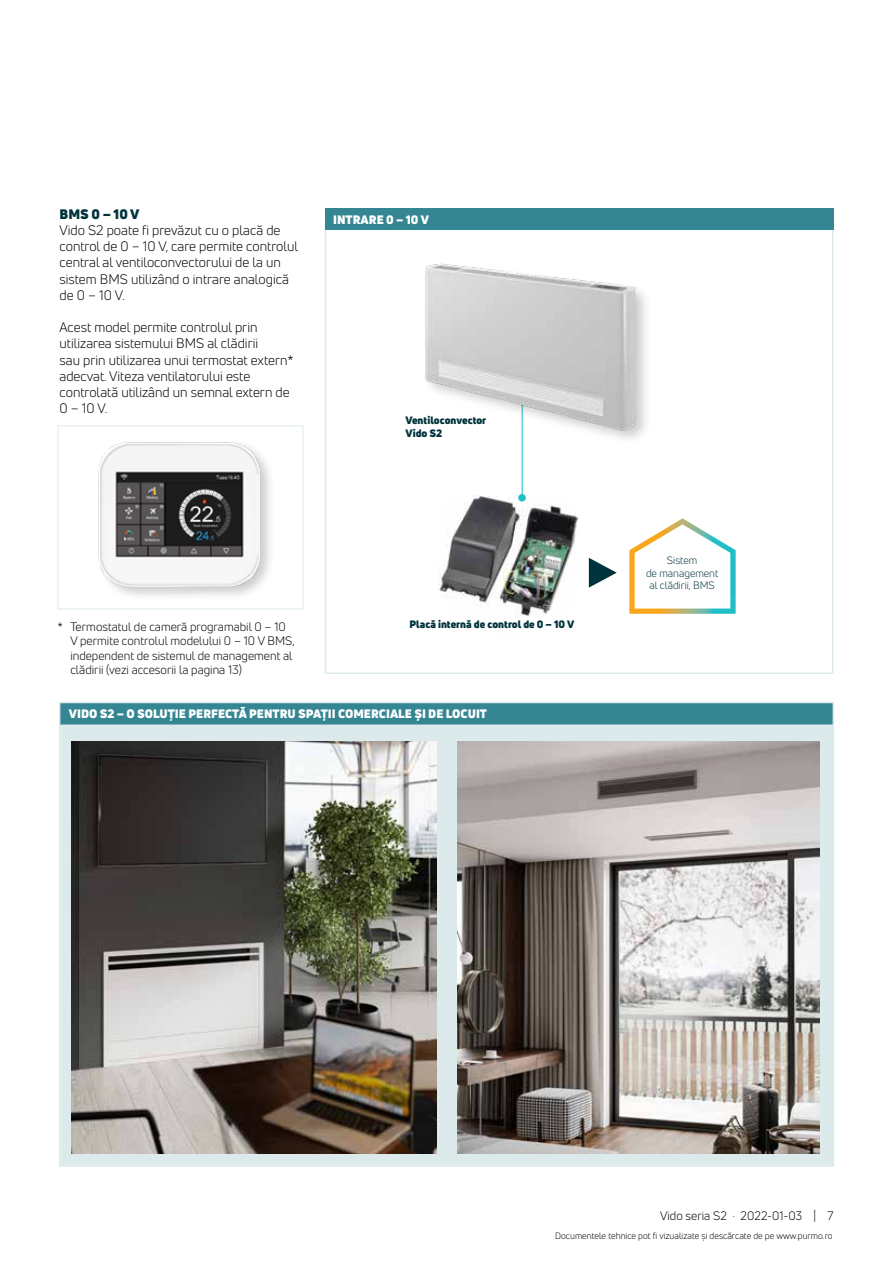
<style>
.page{position:relative;width:893px;height:1263px;background:#fff}
.page>*{position:absolute;margin:0;border:0;box-sizing:border-box;transform-origin:0 0}
.t1{font:13.5px/16.2px "Uni Neue";color:#000}
.t2{font:900 13.5px "Uni Neue";color:#00343d}
.t3{font:12px/14.4px "Uni Neue";color:#000}
.t4{font:900 12px "Uni Neue";color:#fff}
.t5{font:900 10.5px/12.6px "Uni Neue";color:#00343d}
.t6{font:10.5px/12.6px "Uni Neue";color:#00343d;text-align:center}
.t7{font:9px "Uni Neue";color:#000}
</style>
<div class="page">
<img style="left:438px;top:495px;width:140px;height:121px">
<hr style="left:522px;top:299px;width:1px;height:199px;background:#20bec6">
<div style="left:518px;top:494px;width:8px;height:7px;background:#20bec6;border-radius:50%"></div>
<svg style="left:589px;top:558px;width:28px;height:30px"></svg>
<div style="left:325px;top:209px;width:508px;height:21px;background:#348693"></div>
<div style="left:422px;top:261px;width:230px;height:185px;background:#fff"></div>
<img style="left:425px;top:263px;width:221px;height:177px">
<svg style="left:629px;top:518px;width:107px;height:96px"></svg>
<div style="left:60px;top:703px;width:774px;height:21px;background:#348693"></div>
<div style="left:62px;top:724px;width:769px;height:440px;background:#ddeaec"></div>
<div style="left:59px;top:702px;width:775px;height:465px;border:2px solid #ddeaec"></div>
<img style="left:71px;top:742px;width:366px;height:411px">
<div style="left:96px;top:439px;width:180px;height:163px;background:#000;opacity:.2"></div>
<img style="left:98px;top:440px;width:165px;height:149px">
<div style="left:58px;top:426px;width:245px;height:183px;border:1px solid #ddeaec"></div>
<img style="left:457px;top:742px;width:363px;height:411px">
<p class="t2" style="left:60px;top:205px;width:82px">BMS 0 – 10 V</p>
<p class="t1" style="left:60px;top:222px;width:240px">Vido S2 poate fi prevăzut cu o placă de control de 0 – 10 V, care permite controlul central al ventiloconvectorului de la un sistem BMS utilizând o intrare analogică de 0 – 10 V.</p>
<p class="t1" style="left:60px;top:319px;width:235px">Acest model permite controlul prin utilizarea sistemului BMS al clădirii<br>sau prin utilizarea unui termostat extern* adecvat. Viteza ventilatorului este controlată utilizând un semnal extern de 0 – 10 V.</p>
<p class="t4" style="left:333px;top:211px;width:97px">INTRARE 0 – 10 V</p>
<p class="t5" style="left:405px;top:414px;width:82px">Ventiloconvector<br>Vido S2</p>
<p class="t3" style="left:70px;top:619px;width:226px;text-indent:-13px">* Termostatul de cameră programabil 0 – 10<br>V permite controlul modelului 0 – 10 V BMS, independent de sistemul de management al clădirii (vezi accesorii la pagina 13)</p>
<p class="t5" style="left:409px;top:618px;width:166px">Placă internă de control de 0 – 10 V</p>
<p class="t4" style="left:69px;top:706px;width:420px">VIDO S2 – O SOLUȚIE PERFECTĂ PENTRU SPAȚII COMERCIALE ȘI DE LOCUIT</p>
<p class="t6" style="left:646px;top:554px;width:74px">Sistem<br>de management al clădirii, BMS</p>
<p class="t3" style="left:660px;top:1209px;width:175px">Vido seria S2 · 2022-01-03 | 7</p>
<p class="t7" style="left:555px;top:1230px;width:279px">Documentele tehnice pot fi vizualizate și descărcate de pe www.purmo.ro</p>
</div>
